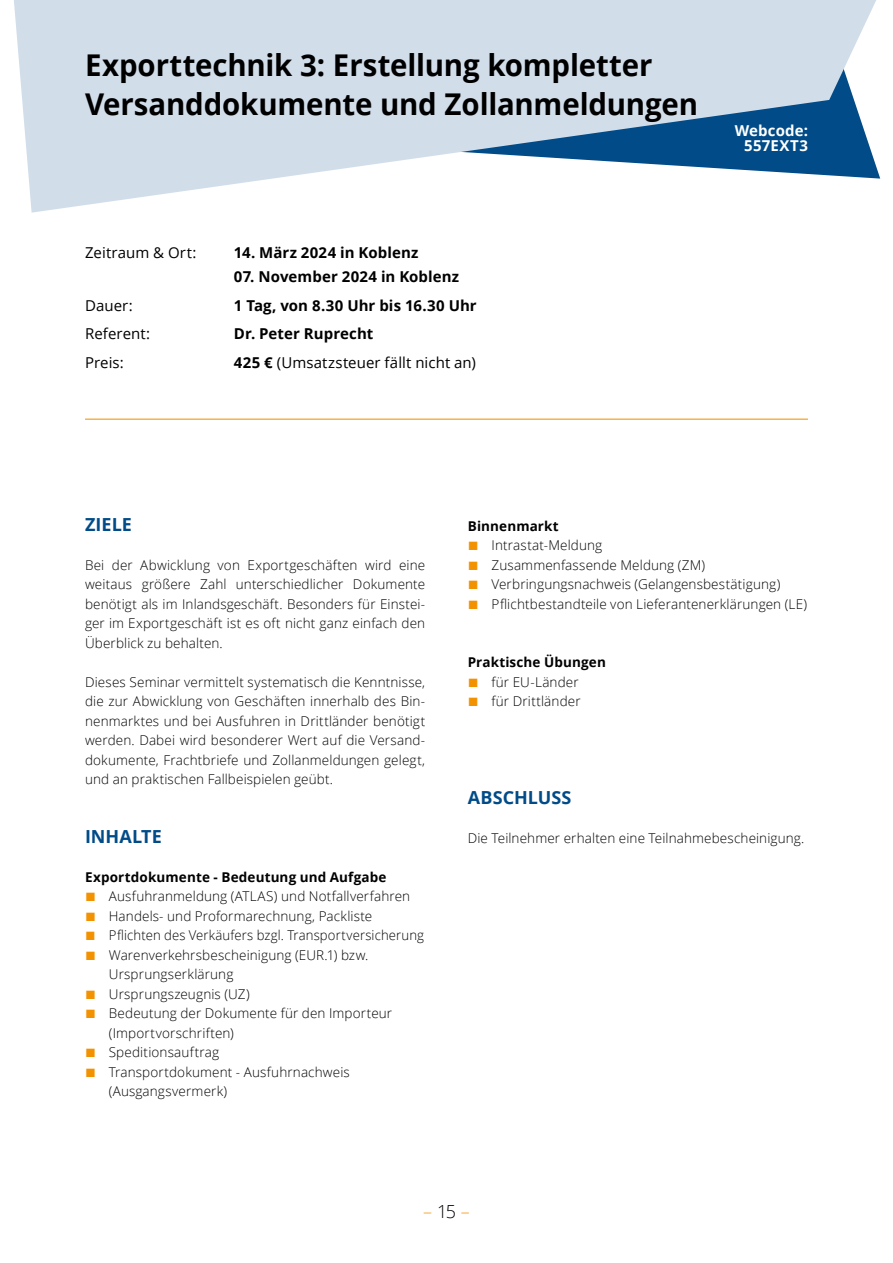
<style>
.page{position:relative;width:893px;height:1263px;background:#fff}
.page>*{position:absolute;margin:0;border:0;box-sizing:border-box;transform-origin:0 0}
.t1{font:700 30px/39px "Open Sans";letter-spacing:-.005em;color:#000}
.t2{font:700 18px "Open Sans";letter-spacing:.005em;color:#004b88}
.t3{font:300 18px "Open Sans";color:#f39200}
.t4{font:700 15px "Open Sans";letter-spacing:.005em;color:#000}
.t5{font:15px "Open Sans";letter-spacing:.005em;color:#000}
.t6{font:700 15px/15px "Open Sans";letter-spacing:.01em;color:#fff;text-align:right}
.t7{font:300 13.5px/19.5px "Open Sans";letter-spacing:.01em;color:#000}
.t8{font:700 13.5px "Open Sans";letter-spacing:.01em;color:#000}
.s1{font-weight:700}
.s2{font-family:"Arial";font-weight:400;font-size:18px;color:#f39200}
.s3{color:#000}
</style>
<div class="page">
<svg style="left:14px;top:0;width:867px;height:213px;fill:#d2ddea"></svg>
<hr style="left:85px;top:419px;width:723px;height:1px;background:#f39200">
<h1 class="t1" style="left:85px;top:45px;width:615px">Exporttechnik 3: Erstellung kompletter<br>Versanddokumente und Zollanmeldungen</h1>
<p class="t5" style="left:85px;top:242px;width:113px">Zeitraum &amp; Ort:</p>
<p class="t4" style="left:234px;top:242px;width:186px">14. März 2024 in Koblenz</p>
<p class="t4" style="left:234px;top:266px;width:227px">07. November 2024 in Koblenz</p>
<p class="t5" style="left:85px;top:295px;width:49px">Dauer:</p>
<p class="t4" style="left:234px;top:295px;width:244px">1 Tag, von 8.30 Uhr bis 16.30 Uhr</p>
<p class="t5" style="left:85px;top:323px;width:67px">Referent:</p>
<p class="t4" style="left:234px;top:323px;width:141px">Dr. Peter Ruprecht</p>
<p class="t5" style="left:85px;top:352px;width:40px">Preis:</p>
<p class="t5" style="left:234px;top:352px;width:243px"><span class="s1">425 €</span> (Umsatzsteuer fällt nicht an)</p>
<p class="t6" style="left:735px;top:123px;width:75px">Webcode:<br>557EXT3</p>
<h2 class="t2" style="left:85px;top:512px;width:48px">ZIELE</h2>
<p class="t7" style="left:85px;top:555px;width:342px;text-align:justify">Bei der Abwicklung von Exportgeschäften wird eine weitaus größere Zahl unterschiedlicher Dokumente benötigt als im Inlandsgeschäft. Besonders für Einstei&shy;ger im Exportgeschäft ist es oft nicht ganz einfach den Überblick zu behalten.</p>
<p class="t7" style="left:85px;top:672px;width:342px;text-align:justify">Dieses Seminar vermittelt systematisch die Kenntnisse, die zur Abwicklung von Geschäften innerhalb des Bin&shy;nenmarktes und bei Ausfuhren in Drittländer benötigt werden. Dabei wird besonderer Wert auf die Versand&shy;dokumente, Frachtbriefe und Zollanmeldungen gelegt, und an praktischen Fallbeispielen geübt.</p>
<h2 class="t2" style="left:85px;top:824px;width:78px">INHALTE</h2>
<p class="t8" style="left:85px;top:867px;width:303px">Exportdokumente - Bedeutung und Aufgabe</p>
<p class="t7" style="left:85px;top:886px;width:327px"><span class="s2">■</span> Ausfuhranmeldung (ATLAS) und Notfallverfahren</p>
<p class="t7" style="left:85px;top:906px;width:289px"><span class="s2">■</span> Handels- und Proformarechnung, Packliste</p>
<p class="t7" style="left:85px;top:925px;width:341px"><span class="s2">■</span> Pflichten des Verkäufers bzgl. Transportversicherung</p>
<p class="t7" style="left:109px;top:945px;width:261px;text-indent:-24px"><span class="s2">■</span> Warenverkehrsbescheinigung (EUR.1) bzw.<br>Ursprungserklärung</p>
<p class="t7" style="left:85px;top:984px;width:166px"><span class="s2">■</span> Ursprungszeugnis (UZ)</p>
<p class="t7" style="left:109px;top:1003px;width:285px;text-indent:-24px"><span class="s2">■</span> Bedeutung der Dokumente für den Importeur (Importvorschriften)</p>
<p class="t7" style="left:85px;top:1042px;width:136px"><span class="s2">■</span> Speditionsauftrag</p>
<p class="t7" style="left:109px;top:1062px;width:242px;text-indent:-24px"><span class="s2">■</span> Transportdokument - Ausfuhrnachweis (Ausgangsvermerk)</p>
<p class="t8" style="left:468px;top:516px;width:92px">Binnenmarkt</p>
<p class="t7" style="left:468px;top:535px;width:136px"><span class="s2">■</span> Intrastat-Meldung</p>
<p class="t7" style="left:468px;top:555px;width:239px"><span class="s2">■</span> Zusammenfassende Meldung (ZM)</p>
<p class="t7" style="left:468px;top:574px;width:314px"><span class="s2">■</span> Verbringungsnachweis (Gelangensbestätigung)</p>
<p class="t7" style="left:468px;top:594px;width:341px"><span class="s2">■</span> Pflichtbestandteile von Lieferantenerklärungen (LE)</p>
<p class="t8" style="left:468px;top:653px;width:140px">Praktische Übungen</p>
<p class="t7" style="left:468px;top:672px;width:112px"><span class="s2">■</span> für EU-Länder</p>
<p class="t7" style="left:468px;top:691px;width:114px"><span class="s2">■</span> für Drittländer</p>
<h2 class="t2" style="left:468px;top:785px;width:105px">ABSCHLUSS</h2>
<p class="t7" style="left:468px;top:828px;width:338px">Die Teilnehmer erhalten eine Teilnahmebescheinigung.</p>
<h2 class="t3" style="left:423px;top:1199px;width:48px">– <span class="s3">15</span> –</h2>
</div>
